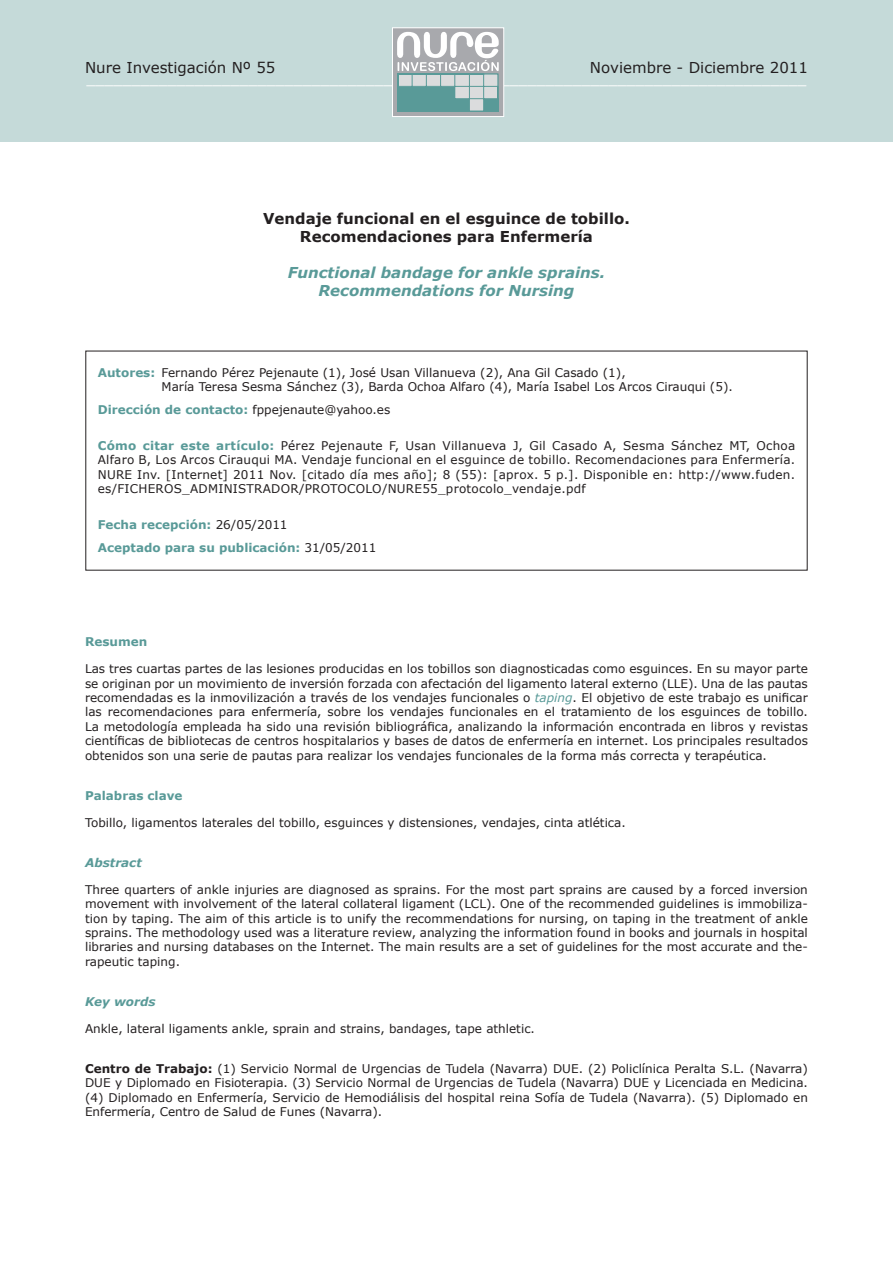
<style>
.page{position:relative;width:893px;height:1263px;background:#fff}
.page>*{position:absolute;margin:0;border:0;box-sizing:border-box;transform-origin:0 0}
.t1{font:18px "Times";color:#fff}
.t2{font:700 15px/18px "Verdana";color:#231f20;text-align:center}
.t3{font:italic 700 15px/18px "Verdana";color:#599a98;text-align:center}
.t4{font:15px "Verdana";color:#231f20}
.t5{font:12px/14.4px "Verdana";color:#231f20;text-align:justify}
.t6{font:700 12px/23px "Verdana";color:#599a98}
.t7{font:italic 700 12px "Verdana";color:#599a98}
.s1{font-weight:700;color:#599a98}
.s2{font-weight:400;color:#231f20}
.s3{font-style:italic;color:#599a98}
.s4{font-weight:700}
</style>
<div class="page">
<div style="left:0;top:0;width:893px;height:141px;background:#c5dad9"></div>
<div style="left:392px;top:28px;width:112px;height:88px;background:#a8a9ad"></div>
<svg style="left:397px;top:32px;width:102px;height:80px"></svg>
<div style="left:392px;top:27px;width:112px;height:90px;border:1px solid #fff"></div>
<p class="t4" style="left:85px;top:58px;width:192px">Nure Investigación Nº 55</p>
<p class="t4" style="left:590px;top:58px;width:220px">Noviembre - Diciembre 2011</p>
<h1 class="t1" style="left:86px;top:68px;width:722px">________________________________________________________________________________</h1>
<p class="t2" style="left:263px;top:209px;width:368px">Vendaje funcional en el esguince de tobillo.<br>Recomendaciones para Enfermería</p>
<p class="t3" style="left:288px;top:263px;width:319px">Functional bandage for ankle sprains.<br>Recommendations for Nursing</p>
<p class="t5" style="left:162px;top:365px;width:573px;text-indent:-64px"><span class="s1">Autores:</span> Fernando Pérez Pejenaute (1), José Usan Villanueva (2), Ana Gil Casado (1),<br>María Teresa Sesma Sánchez (3), Barda Ochoa Alfaro (4), María Isabel Los Arcos Cirauqui (5).</p>
<p class="t6" style="left:98px;top:398px;width:294px">Dirección de contacto: <span class="s2">fppejenaute@yahoo.es</span></p>
<p class="t5" style="left:98px;top:438px;width:699px"><span class="s1">Cómo citar este artículo:</span> Pérez Pejenaute F, Usan Villanueva J, Gil Casado A, Sesma Sánchez MT, Ochoa Alfaro B, Los Arcos Cirauqui MA. Vendaje funcional en el esguince de tobillo. Recomendaciones para Enfermería.<br>NURE Inv. [Internet] 2011 Nov. [citado día mes año]; 8 (55): [aprox. 5 p.]. Disponible en: http://www.fuden. es/FICHEROS_ADMINISTRADOR/PROTOCOLO/NURE55_protocolo_vendaje.pdf</p>
<p class="t6" style="left:98px;top:513px;width:280px">Fecha recepción: <span class="s2">26/05/2011<br></span>Aceptado para su publicación: <span class="s2">31/05/2011</span></p>
<p class="t6" style="left:85px;top:630px;width:64px">Resumen</p>
<p class="t5" style="left:85px;top:661px;width:724px">Las tres cuartas partes de las lesiones producidas en los tobillos son diagnosticadas como esguinces. En su mayor parte se originan por un movimiento de inversión forzada con afectación del ligamento lateral externo (LLE). Una de las pautas recomendadas es la inmovilización a través de los vendajes funcionales o <span class="s3">taping</span>. El objetivo de este trabajo es unificar las recomendaciones para enfermería, sobre los vendajes funcionales en el tratamiento de los esguinces de tobillo.<br>La metodología empleada ha sido una revisión bibliográfica, analizando la información encontrada en libros y revistas científicas de bibliotecas de centros hospitalarios y bases de datos de enfermería en internet. Los principales resultados obtenidos son una serie de pautas para realizar los vendajes funcionales de la forma más correcta y terapéutica.</p>
<p class="t6" style="left:85px;top:783px;width:99px">Palabras clave</p>
<p class="t5" style="left:85px;top:815px;width:542px">Tobillo, ligamentos laterales del tobillo, esguinces y distensiones, vendajes, cinta atlética.</p>
<p class="t7" style="left:85px;top:854px;width:58px">Abstract</p>
<p class="t5" style="left:85px;top:882px;width:724px">Three quarters of ankle injuries are diagnosed as sprains. For the most part sprains are caused by a forced inversion movement with involvement of the lateral collateral ligament (LCL). One of the recommended guidelines is immobiliza&shy;tion by taping. The aim of this article is to unify the recommendations for nursing, on taping in the treatment of ankle sprains. The methodology used was a literature review, analyzing the information found in books and journals in hospital libraries and nursing databases on the Internet. The main results are a set of guidelines for the most accurate and the&shy;rapeutic taping.</p>
<p class="t7" style="left:85px;top:994px;width:72px">Key words</p>
<p class="t5" style="left:85px;top:1021px;width:451px">Ankle, lateral ligaments ankle, sprain and strains, bandages, tape athletic.</p>
<p class="t5" style="left:85px;top:1061px;width:724px"><span class="s4">Centro de Trabajo:</span> (1) Servicio Normal de Urgencias de Tudela (Navarra) DUE. (2) Policlínica Peralta S.L. (Navarra)<br>DUE y Diplomado en Fisioterapia. (3) Servicio Normal de Urgencias de Tudela (Navarra) DUE y Licenciada en Medicina. (4) Diplomado en Enfermería, Servicio de Hemodiálisis del hospital reina Sofía de Tudela (Navarra). (5) Diplomado en Enfermería, Centro de Salud de Funes (Navarra).</p>
</div>
